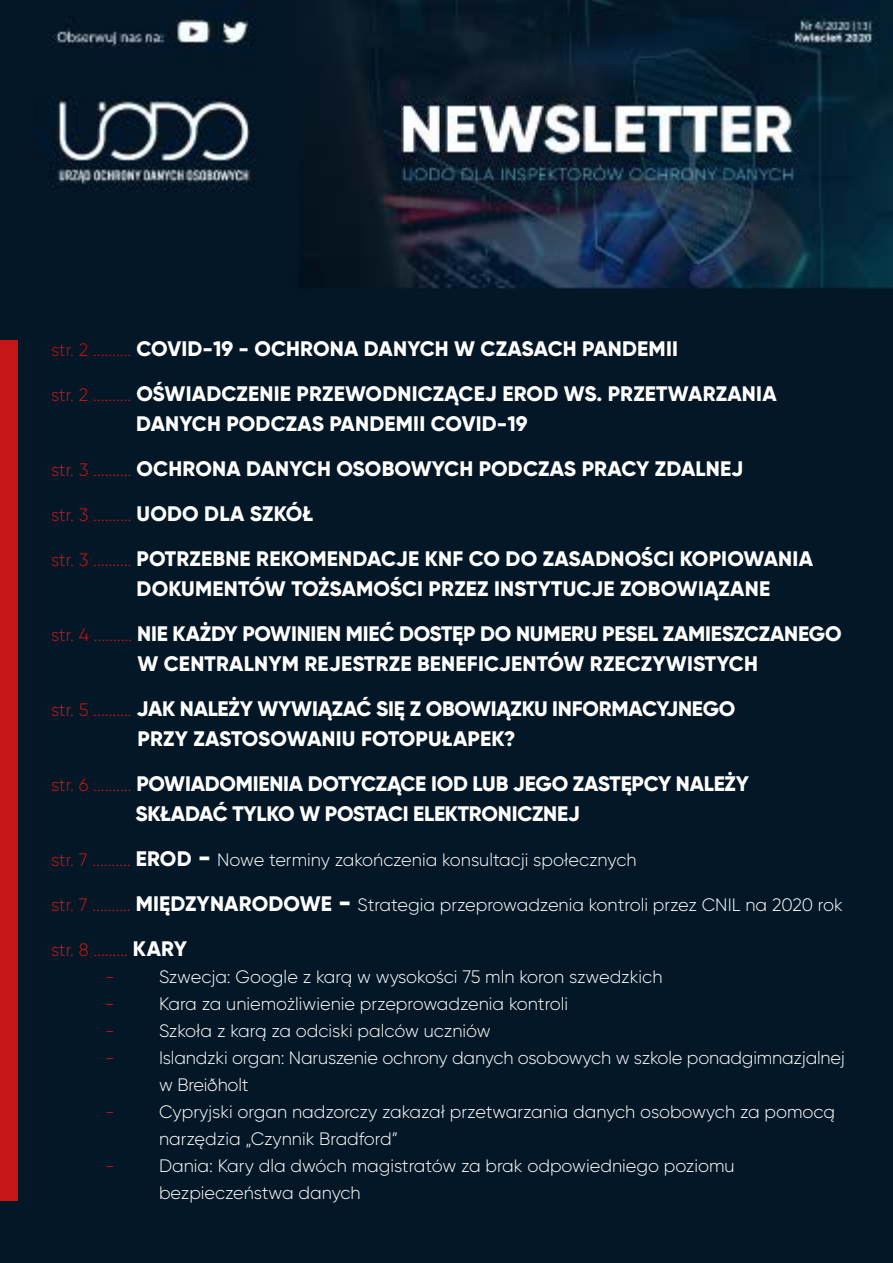
<style>
.page{position:relative;width:893px;height:1263px;background:#fff}
.page>*{position:absolute;margin:0;border:0;box-sizing:border-box;transform-origin:0 0}
.t1{font:800 21px/30px "Gilroy";color:#fff}
.t2{font:300 18px/27px "Gilroy";color:#fff}
.t3{font:300 18px/27px "Gilroy";letter-spacing:-.01em;color:#c51718}
.s1{font-weight:300;font-size:18px;color:#c31011}
.s2{font-weight:300;font-size:18px;color:#c51718}
.s3{font-weight:800;font-size:21px;color:#fff}
.s4{color:#c51718}
.s5{font-weight:800;font-size:21px}
.s6{font-weight:800;font-size:25.5px}
</style>
<div class="page">
<img style="left:0;top:0;width:893px;height:1263px">
<div style="left:0;top:341px;width:18px;height:860px;background:#c51718"></div>
<p class="t1" style="left:51px;top:326px;width:727px;line-height:45px"><span class="s1">str. 2 ..........</span> COVID-19 - OCHRONA DANYCH W CZASACH PANDEMII<br><span class="s2">str. 2 ..........</span> OŚWIADCZENIE PRZEWODNICZĄCEJ EROD WS. PRZETWARZANIA</p>
<p class="t1" style="left:51px;top:401px;width:694px;line-height:45px;text-indent:85px">DANYCH PODCZAS PANDEMII COVID-19<br><span class="s2">str. 3 ..........</span> OCHRONA DANYCH OSOBOWYCH PODCZAS PRACY ZDALNEJ</p>
<p class="t3" style="left:51px;top:501px;width:264px">str. 3 .......... <span class="s3">UODO DLA SZKÓŁ</span></p>
<p class="t1" style="left:137px;top:544px;width:678px;text-indent:-86px"><span class="s2">str. 3 ..........</span> POTRZEBNE REKOMENDACJE KNF CO DO ZASADNOŚCI KOPIOWANIA<br>DOKUMENTÓW TOŻSAMOŚCI PRZEZ INSTYTUCJE ZOBOWIĄZANE</p>
<p class="t1" style="left:51px;top:619px;width:792px;text-align:center"><span class="s2">str. 4 ..........</span> NIE KAŻDY POWINIEN MIEĆ DOSTĘP DO NUMERU PESEL ZAMIESZCZANEGO<br>W CENTRALNYM REJESTRZE BENEFICJENTÓW RZECZYWISTYCH</p>
<p class="t1" style="left:137px;top:694px;width:599px;text-indent:-86px"><span class="s2">str. 5 ..........</span> JAK NALEŻY WYWIĄZAĆ SIĘ Z OBOWIĄZKU INFORMACYJNEGO<br>PRZY ZASTOSOWANIU FOTOPUŁAPEK?</p>
<p class="t1" style="left:135px;top:769px;width:615px;text-indent:-84px"><span class="s2">str. 6 ..........</span> POWIADOMIENIA DOTYCZĄCE IOD LUB JEGO ZASTĘPCY NALEŻY<br>SKŁADAĆ TYLKO W POSTACI ELEKTRONICZNEJ</p>
<p class="t2" style="left:51px;top:846px;width:587px"><span class="s4">str. 7 ..........</span> <span class="s5">EROD</span> <span class="s6">-</span> Nowe terminy zakończenia konsultacji społecznych</p>
<p class="t2" style="left:51px;top:891px;width:793px"><span class="s4">str. 7 ..........</span> <span class="s5">MIĘDZYNARODOWE</span> <span class="s6">-</span> Strategia przeprowadzenia kontroli przez CNIL na 2020 rok</p>
<p class="t3" style="left:105px;top:936px;width:84px;text-indent:-54px">str. 8 ......... <span class="s3">KARY </span>-</p>
<p class="t2" style="left:159px;top:963px;width:505px">Szwecja: Google z karą w wysokości 75 mln koron szwedzkich</p>
<p class="t3" style="left:105px;top:990px;width:11px">-</p>
<p class="t2" style="left:159px;top:990px;width:411px">Kara za uniemożliwienie przeprowadzenia kontroli</p>
<p class="t3" style="left:105px;top:1017px;width:11px">-</p>
<p class="t2" style="left:159px;top:1017px;width:333px">Szkoła z karą za odciski palców uczniów</p>
<p class="t3" style="left:105px;top:1044px;width:11px">-</p>
<p class="t2" style="left:159px;top:1044px;width:687px">Islandzki organ: Naruszenie ochrony danych osobowych w szkole ponadgimnazjalnej w Breiðholt</p>
<p class="t3" style="left:105px;top:1098px;width:11px">-</p>
<p class="t2" style="left:159px;top:1098px;width:678px">Cypryjski organ nadzorczy zakazał przetwarzania danych osobowych za pomocą narzędzia „Czynnik Bradford”</p>
<p class="t3" style="left:105px;top:1152px;width:11px">-</p>
<p class="t2" style="left:159px;top:1152px;width:577px">Dania: Kary dla dwóch magistratów za brak odpowiedniego poziomu bezpieczeństwa danych</p>
</div>
